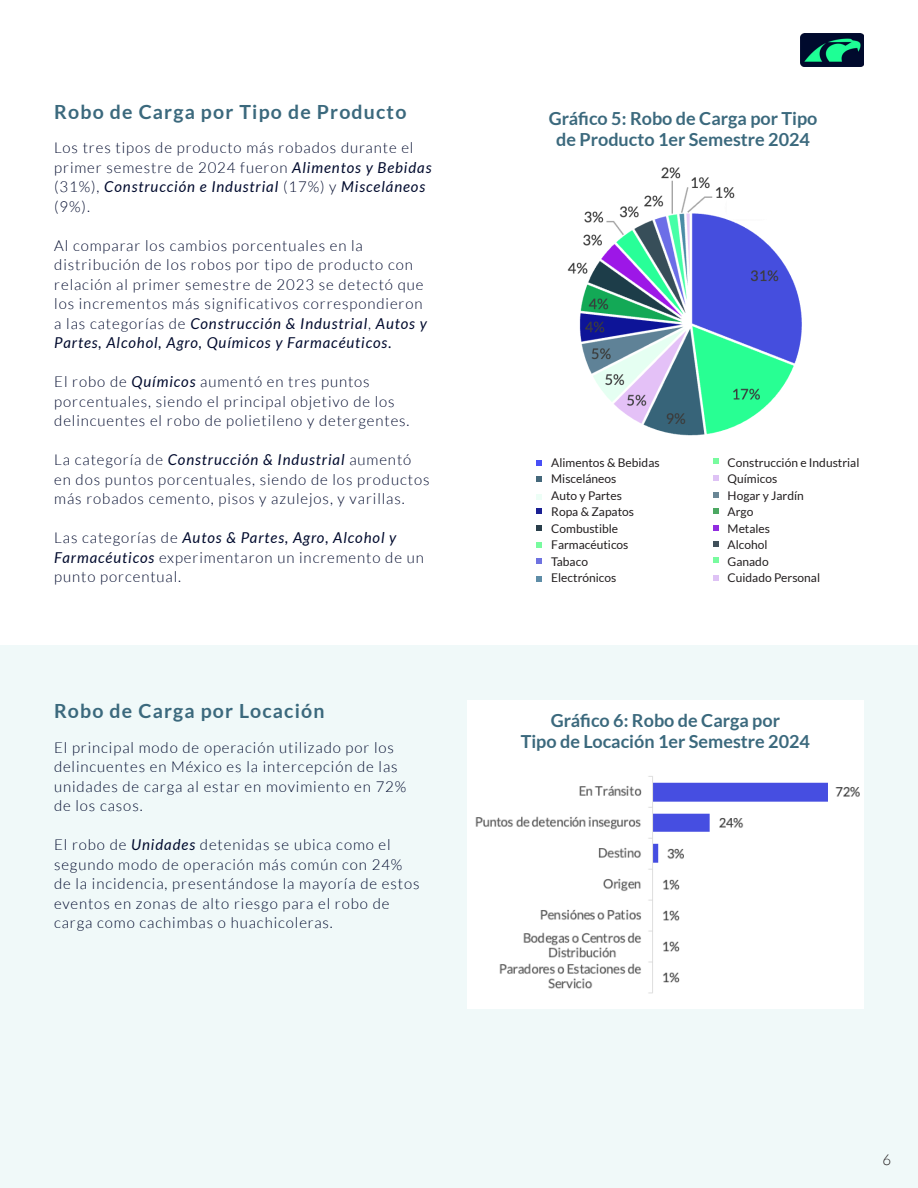
<style>
.page{position:relative;width:918px;height:1188px;background:#fff}
.page>*{position:absolute;margin:0;border:0;box-sizing:border-box;transform-origin:0 0}
.t1{font:700 19.5px "Lato";letter-spacing:.06em;color:#3b697d}
.t2{font:700 18px "Lato";color:#3b697d}
.t3{font:300 15px/19.5px "Lato";letter-spacing:.06em;color:#000a2d}
.t4{font:300 15px "Lato";color:#231f20}
.t5{font:12px "Lato";color:#231f20}
.s1{font-weight:400;font-style:italic}
</style>
<div class="page">
<img style="left:800px;top:34px;width:64px;height:32px">
<div style="left:0;top:645px;width:918px;height:543px;background:#f0f9f9"></div>
<svg style="left:536px;top:460px;width:6px;height:6px"></svg>
<svg style="left:713px;top:459px;width:6px;height:5px"></svg>
<svg style="left:536px;top:476px;width:6px;height:6px"></svg>
<svg style="left:713px;top:476px;width:6px;height:5px"></svg>
<svg style="left:536px;top:494px;width:6px;height:6px"></svg>
<svg style="left:713px;top:493px;width:6px;height:5px"></svg>
<svg style="left:536px;top:509px;width:6px;height:5px"></svg>
<svg style="left:713px;top:509px;width:6px;height:5px"></svg>
<svg style="left:536px;top:526px;width:6px;height:5px"></svg>
<svg style="left:713px;top:526px;width:6px;height:5px"></svg>
<svg style="left:536px;top:543px;width:6px;height:5px"></svg>
<svg style="left:713px;top:541px;width:6px;height:6px"></svg>
<svg style="left:536px;top:558px;width:6px;height:6px"></svg>
<svg style="left:713px;top:557px;width:6px;height:6px"></svg>
<svg style="left:536px;top:577px;width:6px;height:5px"></svg>
<svg style="left:713px;top:575px;width:6px;height:6px"></svg>
<img style="left:567px;top:167px;width:235px;height:269px">
<div style="left:467px;top:700px;width:397px;height:309px;background:#fff"></div>
<img style="left:475px;top:776px;width:385px;height:218px">
<div style="left:727px;top:199px;width:46px;height:20px;background:#fff"></div>
<div style="left:736px;top:188px;width:46px;height:19px;background:#fff"></div>
<p class="t1" style="left:54px;top:101px;width:354px">Robo de Carga por Tipo de Producto</p>
<p class="t3" style="left:54px;top:138px;width:379px">Los tres tipos de producto más robados durante el primer semestre de 2024 fueron <span class="s1">Alimentos y Bebidas </span>(31%), <span class="s1">Construcción e Industrial</span> (17%) y <span class="s1">Misceláneos </span>(9%).</p>
<p class="t3" style="left:54px;top:236px;width:374px">Al comparar los cambios porcentuales en la distribución de los robos por tipo de producto con relación al primer semestre de 2023 se detectó que los incrementos más significativos correspondieron a las categorías de <span class="s1">Construcción &amp; Industrial</span>, <span class="s1">Autos y Partes, Alcohol, Agro, Químicos y Farmacéuticos.</span></p>
<p class="t3" style="left:54px;top:372px;width:357px">El robo de <span class="s1">Químicos</span> aumentó en tres puntos porcentuales, siendo el principal objetivo de los delincuentes el robo de polietileno y detergentes.</p>
<p class="t3" style="left:54px;top:450px;width:377px">La categoría de <span class="s1">Construcción &amp; Industrial</span> aumentó en dos puntos porcentuales, siendo de los productos más robados cemento, pisos y azulejos, y varillas.</p>
<p class="t3" style="left:54px;top:528px;width:371px">Las categorías de <span class="s1">Autos &amp; Partes, Agro, Alcohol y<br>Farmacéuticos</span> experimentaron un incremento de un punto porcentual.</p>
<p class="t1" style="left:54px;top:700px;width:272px">Robo de Carga por Locación</p>
<p class="t3" style="left:54px;top:738px;width:354px">El principal modo de operación utilizado por los delincuentes en México es la intercepción de las unidades de carga al estar en movimiento en 72% de los casos.</p>
<p class="t3" style="left:54px;top:835px;width:367px">El robo de <span class="s1">Unidades</span> detenidas se ubica como el segundo modo de operación más común con 24% de la incidencia, presentándose la mayoría de estos eventos en zonas de alto riesgo para el robo de carga como cachimbas o huachicoleras.</p>
<p class="t2" style="left:549px;top:108px;width:270px">Gráfico 5: Robo de Carga por Tipo</p>
<p class="t2" style="left:556px;top:129px;width:255px">de Producto 1er Semestre 2024</p>
<p class="t5" style="left:551px;top:456px;width:110px">Alimentos &amp; Bebidas</p>
<p class="t5" style="left:551px;top:472px;width:67px">Misceláneos</p>
<p class="t5" style="left:551px;top:489px;width:72px">Auto y Partes</p>
<p class="t5" style="left:551px;top:505px;width:84px">Ropa &amp; Zapatos</p>
<p class="t5" style="left:551px;top:522px;width:68px">Combustible</p>
<p class="t5" style="left:551px;top:538px;width:79px">Farmacéuticos</p>
<p class="t5" style="left:551px;top:555px;width:38px">Tabaco</p>
<p class="t5" style="left:551px;top:571px;width:67px">Electrónicos</p>
<p class="t5" style="left:728px;top:456px;width:133px">Construcción e Industrial</p>
<p class="t5" style="left:728px;top:472px;width:51px">Químicos</p>
<p class="t5" style="left:728px;top:489px;width:78px">Hogar y Jardín</p>
<p class="t5" style="left:728px;top:505px;width:27px">Argo</p>
<p class="t5" style="left:728px;top:522px;width:44px">Metales</p>
<p class="t5" style="left:728px;top:538px;width:41px">Alcohol</p>
<p class="t5" style="left:728px;top:555px;width:43px">Ganado</p>
<p class="t5" style="left:728px;top:571px;width:94px">Cuidado Personal</p>
<p class="t2" style="left:551px;top:710px;width:231px">Gráfico 6: Robo de Carga por</p>
<p class="t2" style="left:521px;top:731px;width:291px">Tipo de Locación 1er Semestre 2024</p>
<p class="t4" style="left:882px;top:1152px;width:10px">6</p>
</div>
